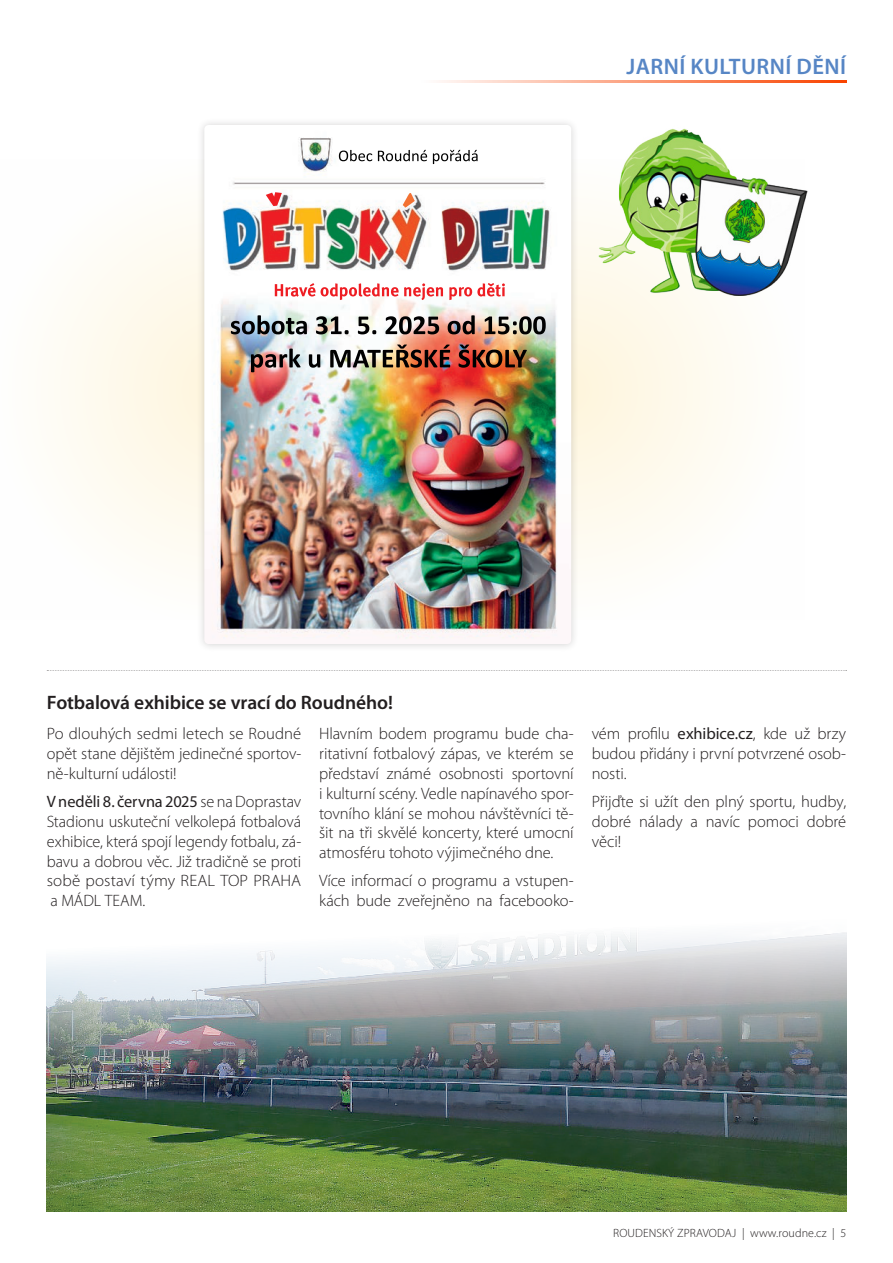
<style>
.page{position:relative;width:893px;height:1263px;background:#fff}
.page>*{position:absolute;margin:0;border:0;box-sizing:border-box;transform-origin:0 0}
.subnadpis{font:600 22.5px "Myriad Pro";letter-spacing:.02em;color:#5786c5}
.subnadpis-2{font:600 19.5px "Myriad Pro";letter-spacing:-.005em;color:#231f20}
.subnadpis-3{font:300 16.5px/19.8px "Myriad Pro";letter-spacing:-.005em;color:#231f20;text-align:justify}
.t1{font:300 12px "Myriad Pro";letter-spacing:.01em;color:#231f20}
.s1{font-weight:400}
</style>
<div class="page">
<svg style="left:54px;top:218px;width:142px;height:344px;fill:#fefbf0"></svg>
<svg style="left:579px;top:216px;width:161px;height:349px;fill:#fefaee"></svg>
<img style="left:47px;top:932px;width:799px;height:280px">
<hr style="left:421px;top:81px;width:425px;height:2px;background:#f94400">
<div style="left:196px;top:117px;width:383px;height:535px;background:#231f20;opacity:.2"></div>
<img style="left:204px;top:125px;width:367px;height:519px">
<img style="left:258px;top:315px;width:287px;height:19px">
<img style="left:289px;top:344px;width:180px;height:23px">
<img style="left:266px;top:192px;width:16px;height:14px">
<img style="left:403px;top:193px;width:12px;height:15px">
<img style="left:275px;top:283px;width:230px;height:13px">
<img style="left:350px;top:150px;width:127px;height:11px">
<svg style="left:47px;top:670px;width:800px;height:1px"></svg>
<img style="left:597px;top:128px;width:211px;height:172px">
<p class="subnadpis" style="left:626px;top:52px;width:221px">JARNÍ KULTURNÍ DĚNÍ</p>
<p class="subnadpis-2" style="left:47px;top:690px;width:348px">Fotbalová exhibice se vrací do Roudného!</p>
<p class="subnadpis-3" style="left:47px;top:724px;width:256px">Po dlouhých sedmi letech se Roudné opět stane dějištěm jedinečné sportov&shy;ně-kulturní události!</p>
<p class="subnadpis-3" style="left:47px;top:792px;width:256px"><span class="s1">V neděli 8. června 2025</span> se na Doprastav Stadionu uskuteční velkolepá fotbalová exhibice, která spojí legendy fotbalu, zá&shy;bavu a dobrou věc. Již tradičně se proti sobě postaví týmy REAL TOP PRAHA a MÁDL TEAM.</p>
<p class="subnadpis-3" style="left:319px;top:724px;width:256px">Hlavním bodem programu bude cha&shy;ritativní fotbalový zápas, ve kterém se představí známé osobnosti sportovní i kulturní scény. Vedle napínavého spor&shy;tovního klání se mohou návštěvníci tě&shy;šit na tři skvělé koncerty, které umocní atmosféru tohoto výjimečného dne.</p>
<p class="subnadpis-3" style="left:319px;top:871px;width:256px">Více informací o programu a vstupen&shy;kách bude zveřejněno na facebooko-</p>
<p class="subnadpis-3" style="left:592px;top:724px;width:256px">vém profilu <span class="s1">exhibice.cz</span>, kde už brzy budou přidány i první potvrzené osob&shy;nosti.</p>
<p class="subnadpis-3" style="left:592px;top:792px;width:256px">Přijďte si užít den plný sportu, hudby, dobré nálady a navíc pomoci dobré věci!</p>
<p class="t1" style="left:613px;top:1227px;width:235px">ROUDENSKÝ ZPRAVODAJ | www.roudne.cz | 5</p>
</div>
